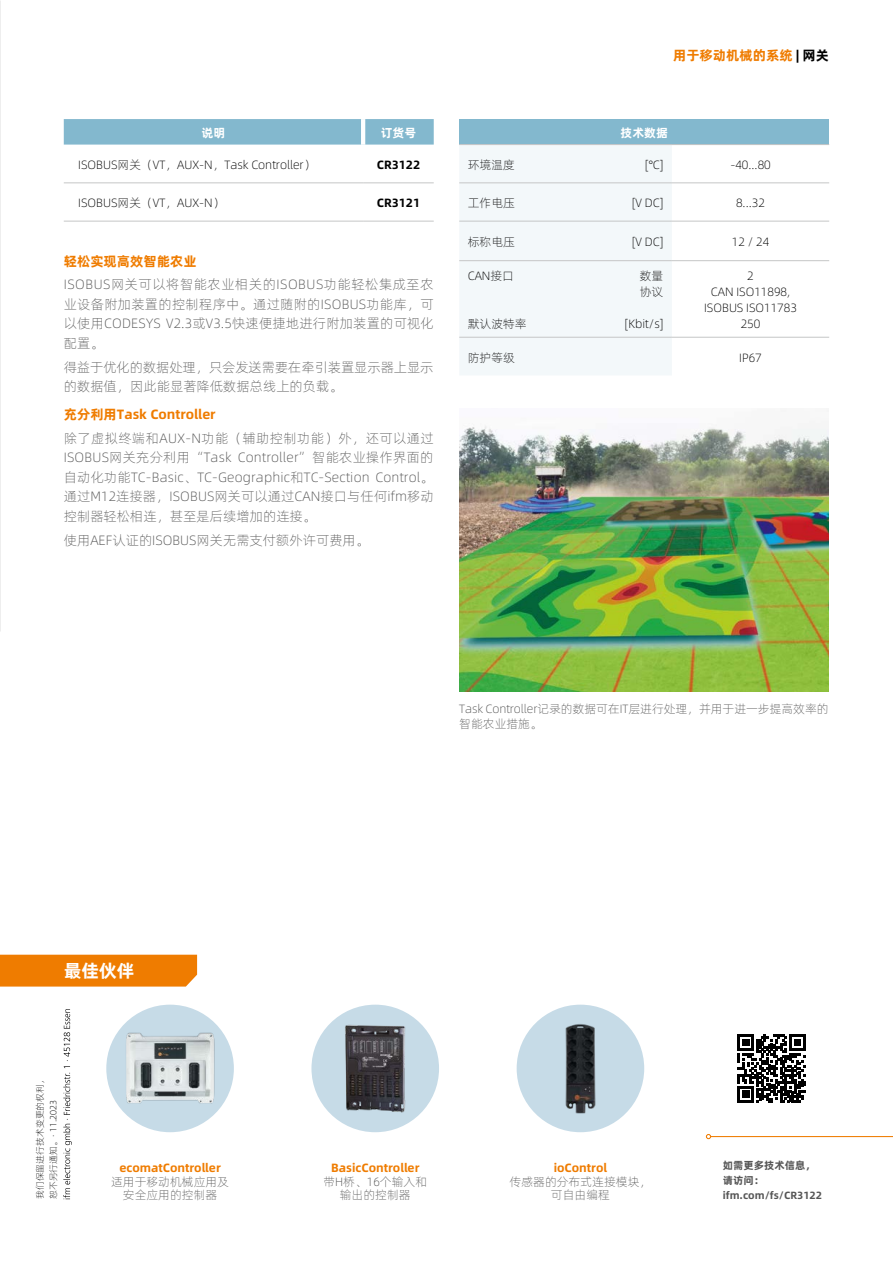
<style>
.page{position:relative;width:893px;height:1263px;background:#fff}
.page>*{position:absolute;margin:0;border:0;box-sizing:border-box;transform-origin:0 0}
.t1{font:18px "Alibaba Pu Hui Ti B";color:#fff}
.Fließtext{font:13.5px/19.5px "Alibaba Pu Hui Ti L";color:#565656;text-align:justify}
.Fließtext_Headline{font:13.5px "Alibaba Pu Hui Ti B";color:#ef7c00}
.Box_Produktgruppe{font:13.5px "Alibaba Pu Hui Ti B";color:#ef7c00}
.Tabellentext_TAB{font:12px/15.8px "Alibaba Pu Hui Ti L";color:#000}
.Tabellentext_zentriert{font:12px/15.8px "Alibaba Pu Hui Ti L";color:#000;text-align:center}
.Best_Friends_Fließtext{font:12px/13.5px "Alibaba Pu Hui Ti L";color:#565656;text-align:center}
.Legende{font:12px/15px "Alibaba Pu Hui Ti L";letter-spacing:-.005em;color:#565656}
.Best_Friends_Headline_orange{font:12px "Alibaba Pu Hui Ti B";color:#ef7c00}
.BESTELLNUMMER{font:12px "Alibaba Pu Hui Ti B";color:#000}
.Tabellenkopf{font:12px "Alibaba Pu Hui Ti B";color:#fff}
.QR_Code_linksbündig{font:10.5px/15px "Alibaba Pu Hui Ti B";color:#565656}
.Datum{font:9px/13.5px "Alibaba Pu Hui Ti L";color:#000}
.s1{color:#000}
</style>
<div class="page">
<img style="left:0;top:0;width:1px;height:631px">
<div style="left:0;top:955px;width:197px;height:31px;background:#ef7c00"></div>
<hr style="left:711px;top:1136px;width:182px;height:1px;background:#ef7c00">
<svg style="left:706px;top:1134px;width:5px;height:5px"></svg>
<svg style="left:738px;top:1034px;width:68px;height:68px"></svg>
<svg style="left:63px;top:1009px;width:9px;height:190px"></svg>
<div style="left:64px;top:119px;width:370px;height:26px;background:#83b8ce"></div>
<hr style="left:361px;top:119px;width:4px;height:26px;background:#fff">
<hr style="left:64px;top:183px;width:299px;height:1px;background:#c5c6c6">
<hr style="left:363px;top:183px;width:71px;height:1px;background:#c5c6c6">
<hr style="left:64px;top:221px;width:299px;height:1px;background:#c5c6c6">
<hr style="left:363px;top:221px;width:71px;height:1px;background:#c5c6c6">
<div style="left:459px;top:119px;width:370px;height:26px;background:#83b8ce"></div>
<div style="left:459px;top:145px;width:213px;height:230px;background:#f3f8fa"></div>
<hr style="left:459px;top:183px;width:213px;height:1px;background:#c5c6c6">
<hr style="left:672px;top:183px;width:157px;height:1px;background:#c5c6c6">
<hr style="left:459px;top:221px;width:213px;height:1px;background:#c5c6c6">
<hr style="left:672px;top:221px;width:157px;height:1px;background:#c5c6c6">
<hr style="left:459px;top:260px;width:213px;height:1px;background:#c5c6c6">
<hr style="left:672px;top:260px;width:157px;height:1px;background:#c5c6c6">
<hr style="left:459px;top:337px;width:213px;height:1px;background:#c5c6c6">
<hr style="left:672px;top:337px;width:157px;height:1px;background:#c5c6c6">
<hr style="left:459px;top:144px;width:213px;height:1px;background:#c5c6c6">
<hr style="left:672px;top:144px;width:157px;height:1px;background:#c5c6c6">
<img style="left:311px;top:1005px;width:128px;height:127px;border-radius:64px">
<div style="left:517px;top:1005px;width:127px;height:127px;background:#c6dbe7;border-radius:50%"></div>
<img style="left:565px;top:1024px;width:31px;height:89px">
<div style="left:106px;top:1005px;width:128px;height:127px;background:#c6dbe7;border-radius:50%"></div>
<img style="left:126px;top:1023px;width:90px;height:91px">
<img style="left:459px;top:425px;width:370px;height:266px">
<p class="Tabellenkopf" style="left:202px;top:123px;width:25px">说明</p>
<p class="Tabellenkopf" style="left:381px;top:123px;width:37px">订货号</p>
<p class="Tabellentext_TAB" style="left:78px;top:156px;width:239px">ISOBUS网关（VT，AUX-N，Task Controller）</p>
<p class="BESTELLNUMMER" style="left:377px;top:155px;width:45px">CR3122</p>
<p class="Tabellentext_TAB" style="left:78px;top:194px;width:148px">ISOBUS网关（VT，AUX-N）</p>
<p class="BESTELLNUMMER" style="left:377px;top:193px;width:45px">CR3121</p>
<p class="Fließtext_Headline" style="left:64px;top:250px;width:134px">轻松实现高效智能农业</p>
<p class="Fließtext" style="left:64px;top:274px;width:372px">ISOBUS网关可以将智能农业相关的ISOBUS功能轻松集成至农业设备附加装置的控制程序中。通过随附的ISOBUS功能库，可以使用CODESYS V2.3或V3.5快速便捷地进行附加装置的可视化配置。</p>
<p class="Fließtext" style="left:64px;top:356px;width:371px">得益于优化的数据处理，只会发送需要在牵引装置显示器上显示的数据值，因此能显著降低数据总线上的负载。</p>
<p class="Fließtext_Headline" style="left:64px;top:404px;width:153px">充分利用Task Controller</p>
<p class="Fließtext" style="left:64px;top:428px;width:372px">除了虚拟终端和AUX-N功能（辅助控制功能）外，还可以通过ISOBUS网关充分利用“Task Controller”智能农业操作界面的自动化功能TC-Basic、TC-Geographic和TC-Section Control。通过M12连接器，ISOBUS网关可以通过CAN接口与任何ifm移动控制器轻松相连，甚至是后续增加的连接。</p>
<p class="Fließtext" style="left:64px;top:529px;width:307px">使用AEF认证的ISOBUS网关无需支付额外许可费用。</p>
<p class="Box_Produktgruppe" style="left:673px;top:44px;width:158px">用于移动机械的系统 <span class="s1">| 网关</span></p>
<p class="Tabellenkopf" style="left:621px;top:123px;width:49px">技术数据</p>
<p class="Tabellentext_TAB" style="left:468px;top:156px;width:49px">环境温度</p>
<p class="Tabellentext_TAB" style="left:645px;top:156px;width:20px">[°C]</p>
<p class="Tabellentext_zentriert" style="left:730px;top:156px;width:42px">-40...80</p>
<p class="Tabellentext_TAB" style="left:468px;top:194px;width:49px">工作电压</p>
<p class="Tabellentext_TAB" style="left:632px;top:194px;width:33px">[V DC]</p>
<p class="Tabellentext_zentriert" style="left:736px;top:194px;width:30px">8...32</p>
<p class="Tabellentext_TAB" style="left:468px;top:233px;width:49px">标称电压</p>
<p class="Tabellentext_TAB" style="left:632px;top:233px;width:33px">[V DC]</p>
<p class="Tabellentext_zentriert" style="left:732px;top:233px;width:39px">12 / 24</p>
<p class="Tabellentext_TAB" style="left:468px;top:268px;width:48px">CAN接口</p>
<p class="Tabellentext_TAB" style="left:640px;top:268px;width:25px">数量协议</p>
<p class="Tabellentext_TAB" style="left:468px;top:315px;width:61px">默认波特率</p>
<p class="Tabellentext_TAB" style="left:625px;top:315px;width:40px">[Kbit/s]</p>
<p class="Tabellentext_zentriert" style="left:704px;top:268px;width:94px">2<br>CAN ISO11898,<br>ISOBUS ISO11783<br>250</p>
<p class="Tabellentext_TAB" style="left:468px;top:349px;width:49px">防护等级</p>
<p class="Tabellentext_zentriert" style="left:739px;top:349px;width:24px">IP67</p>
<p class="Legende" style="left:459px;top:700px;width:371px">Task Controller记录的数据可在IT层进行处理，并用于进一步提高效率的智能农业措施。</p>
<h1 class="t1" style="left:64px;top:957px;width:72px">最佳伙伴</h1>
<p class="Datum" style="left:33px;top:1199px;width:125px;rotate:-90deg">我们保留进行技术变更的权利，恕不另行通知。· 11.2023</p>
<p class="Best_Friends_Headline_orange" style="left:119px;top:1158px;width:103px">ecomatController</p>
<p class="Best_Friends_Fließtext" style="left:111px;top:1174px;width:120px">适用于移动机械应用及安全应用的控制器</p>
<p class="Best_Friends_Headline_orange" style="left:331px;top:1158px;width:90px">BasicController</p>
<p class="Best_Friends_Fließtext" style="left:323px;top:1174px;width:105px">带H桥、16个输入和输出的控制器</p>
<p class="Best_Friends_Headline_orange" style="left:554px;top:1158px;width:55px">ioControl</p>
<p class="Best_Friends_Fließtext" style="left:510px;top:1174px;width:143px">传感器的分布式连接模块，可自由编程</p>
<p class="QR_Code_linksbündig" style="left:723px;top:1157px;width:94px">如需更多技术信息，请访问：</p>
<p class="QR_Code_linksbündig" style="left:723px;top:1187px;width:101px">ifm.com/fs/CR3122</p>
</div>
